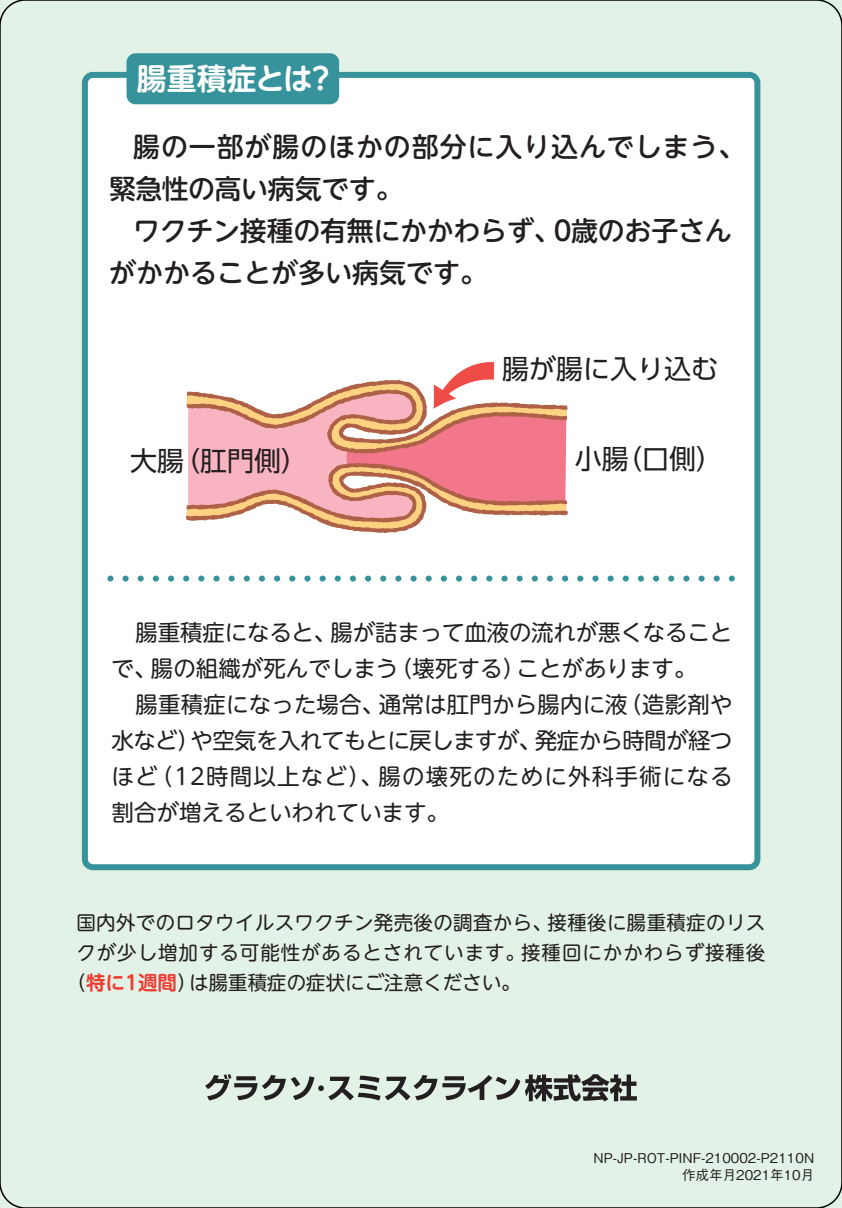
<style>
.page{position:relative;width:842px;height:1208px;background:#e3f2e7}
.page>*{position:absolute;margin:0;border:0;box-sizing:border-box;transform-origin:0 0}
.t1{font:700 30px "UD Shin M Go Pro De";color:#fff}
.t2{font:500 27px/42px "UD Shin M Go Pro";color:#231f20}
.t3{font:500 27px/42px "UD Shin M Go Pro";letter-spacing:.03em;color:#231f20}
.t4{font:27px "UD Shin Go Pr 6";color:#231f20}
.t5{font:22.5px/36px "UD Shin M Go Pro";color:#231f20}
.t6{font:19.5px "UD Shin M Go Pro";letter-spacing:.015em;color:#231f20}
.t7{font:19.5px "UD Shin M Go Pro";letter-spacing:.05em;color:#231f20}
.t8{font:500 13.5px/16.5px "Gothic BBB Pro";color:#231f20;text-align:right}
.s1{font-family:"UD Shin M Go Pro De";font-weight:700;color:#ee3e34}
</style>
<div class="page">
<div style="left:85px;top:75px;width:672px;height:792px;background:#fff;border-radius:8px"></div>
<div style="left:82px;top:72px;width:678px;height:798px;border:6px solid #37939b;border-radius:8px"></div>
<div style="left:127px;top:53px;width:212px;height:51px;background:#37939b;border-radius:9px"></div>
<svg style="left:186px;top:362px;width:382px;height:171px"></svg>
<svg style="left:125px;top:575px;width:595px;height:6px"></svg>
<svg style="left:205px;top:1074px;width:432px;height:27px"></svg>
<h1 class="t1" style="left:137px;top:54px;width:200px">腸重積症とは？</h1>
<p class="t3" style="left:109px;top:124px;width:638px;text-indent:24px">腸の一部が腸のほかの部分に入り込んでしまう、緊急性の高い病気です。</p>
<p class="t2" style="left:109px;top:208px;width:624px;text-indent:24px">ワクチン接種の有無にかかわらず、0歳のお子さんがかかることが多い病気です。</p>
<p class="t4" style="left:502px;top:347px;width:217px">腸が腸に入り込む</p>
<p class="t4" style="left:130px;top:439px;width:180px">大腸（肛門側）</p>
<p class="t4" style="left:575px;top:437px;width:150px">小腸（口側）</p>
<p class="t5" style="left:112px;top:613px;width:622px;text-indent:24px">腸重積症になると、腸が詰まって血液の流れが悪くなることで、腸の組織が死んでしまう（壊死する）ことがあります。</p>
<p class="t5" style="left:112px;top:685px;width:622px;text-align:justify;text-indent:24px">腸重積症になった場合、通常は肛門から腸内に液（造影剤や水など）や空気を入れてもとに戻しますが、発症から時間が経つほど（12時間以上など）、腸の壊死のために外科手術になる割合が増えるといわれています。</p>
<p class="t6" style="left:76px;top:907px;width:690px">国内外でのロタウイルスワクチン発売後の調査から、接種後に腸重積症のリス</p>
<p class="t7" style="left:76px;top:937px;width:691px">クが少し増加する可能性があるとされています。接種回にかかわらず接種後</p>
<p class="t6" style="left:67px;top:967px;width:456px">（<span class="s1">特に1週間</span>）は腸重積症の症状にご注意ください。</p>
<p class="t8" style="left:593px;top:1148px;width:222px">NP-JP-ROT-PINF-210002-P2110N作成年月2021年10月</p>
</div>
